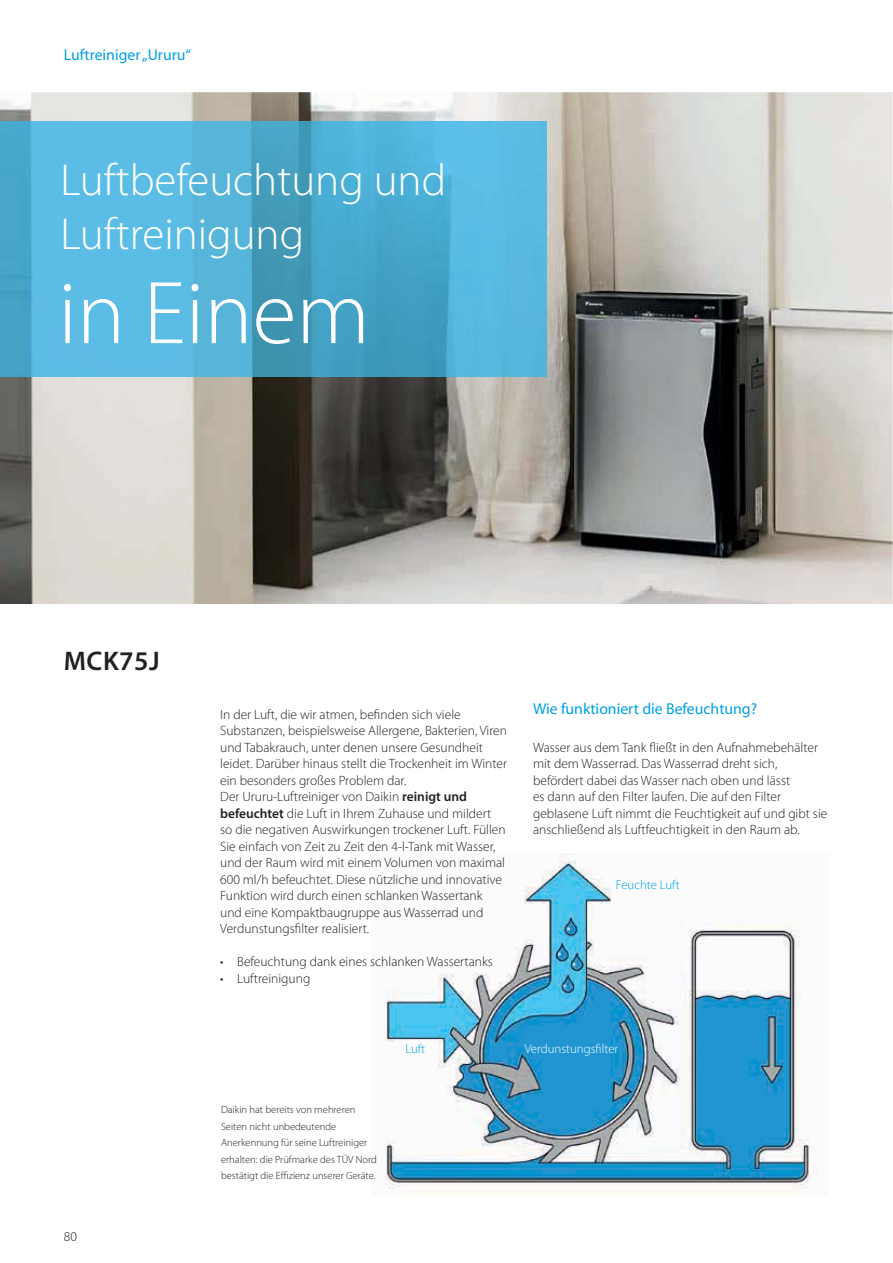
<style>
.page{position:relative;width:893px;height:1263px;background:#fff}
.page>*{position:absolute;margin:0;border:0;box-sizing:border-box;transform-origin:0 0}
.t1{font:300 90px "Myriad Pro";color:#fff}
.t2{font:300 45px/54px "Myriad Pro";color:#fff}
.t3{font:600 27px "Myriad Pro";letter-spacing:.02em;color:#231f20}
.t4{font:15.75px "Myriad Pro";color:#00a0e4}
.t5{font:300 13.5px/16.5px "Myriad Pro";color:#231f20}
.t6{font:300 12.9px "Myriad Pro";color:#fff}
.t7{font:300 12.9px "Myriad Pro";color:#00a0e4}
.t8{font:300 10.5px/16.5px "Myriad Pro";color:#231f20}
.s1{font-weight:600}
</style>
<div class="page">
<img style="left:0;top:92px;width:893px;height:512px">
<img style="left:386px;top:854px;width:432px;height:336px">
<img style="left:0;top:121px;width:546px;height:255px">
<p class="t4" style="left:64px;top:48px;width:129px">Luftreiniger „Ururu“</p>
<h2 class="t2" style="left:60px;top:156px;width:387px">Luftbefeuchtung und<br>Luftreinigung</h2>
<h1 class="t1" style="left:58px;top:279px;width:313px">in Einem</h1>
<h3 class="t3" style="left:64px;top:651px;width:98px">MCK75J</h3>
<p class="t5" style="left:64px;top:1229px;width:15px">80</p>
<p class="t5" style="left:220px;top:707px;width:288px">In der Luft, die wir atmen, befinden sich viele Substanzen, beispielsweise Allergene, Bakterien, Viren und Tabakrauch, unter denen unsere Gesundheit leidet. Darüber hinaus stellt die Trockenheit im Winter ein besonders großes Problem dar.<br>Der Ururu-Luftreiniger von Daikin <span class="s1">reinigt und befeuchtet</span> die Luft in Ihrem Zuhause und mildert<br>so die negativen Auswirkungen trockener Luft. Füllen Sie einfach von Zeit zu Zeit den 4-l-Tank mit Wasser, und der Raum wird mit einem Volumen von maximal 600 ml/h befeuchtet. Diese nützliche und innovative Funktion wird durch einen schlanken Wassertank und eine Kompaktbaugruppe aus Wasserrad und Verdunstungsfilter realisiert.</p>
<p class="t5" style="left:220px;top:954px;width:274px">• Befeuchtung dank eines schlanken Wassertanks</p>
<p class="t5" style="left:220px;top:971px;width:92px">• Luftreinigung</p>
<p class="t4" style="left:533px;top:703px;width:226px">Wie funktioniert die Befeuchtung?</p>
<p class="t5" style="left:533px;top:740px;width:296px">Wasser aus dem Tank fließt in den Aufnahmebehälter mit dem Wasserrad. Das Wasserrad dreht sich, befördert dabei das Wasser nach oben und lässt<br>es dann auf den Filter laufen. Die auf den Filter geblasene Luft nimmt die Feuchtigkeit auf und gibt sie anschließend als Luftfeuchtigkeit in den Raum ab.</p>
<p class="t7" style="left:616px;top:880px;width:65px">Feuchte Luft</p>
<p class="t8" style="left:221px;top:1102px;width:157px">Daikin hat bereits von mehreren Seiten nicht unbedeutende Anerkennung für seine Luftreiniger erhalten: die Prüfmarke des TÜV Nord bestätigt die Effizienz unserer Geräte.</p>
<p class="t7" style="left:405px;top:1044px;width:21px">Luft</p>
<p class="t6" style="left:525px;top:1044px;width:95px">Verdunstungsfilter</p>
</div>
